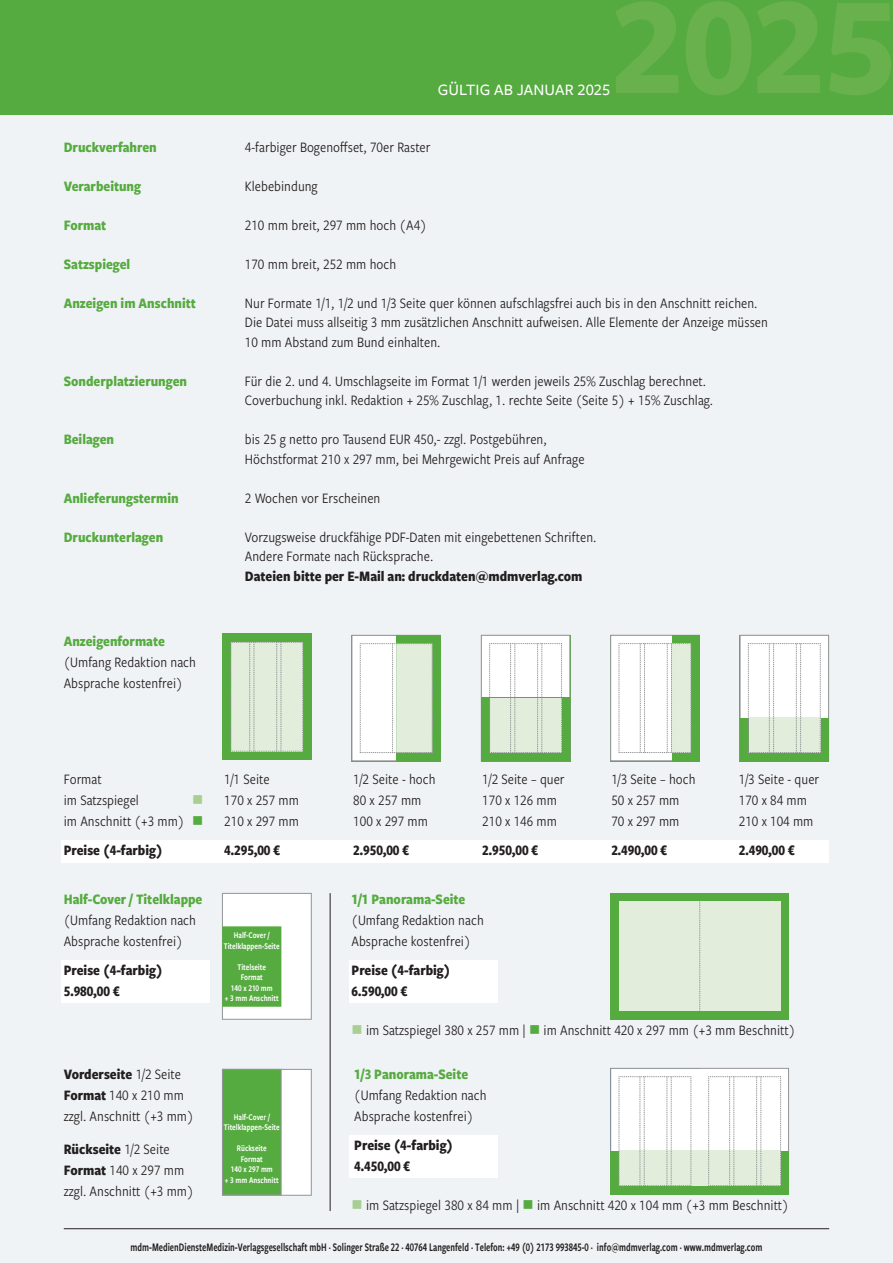
<style>
.page{position:relative;width:893px;height:1263px;background:#f0f3f5}
.page>*{position:absolute;margin:0;border:0;box-sizing:border-box;transform-origin:0 0}
.t1{font:500 16.5px "Freight Sans Pro";letter-spacing:.005em;color:#fff}
.t2{font:15px/19.5px "Freight Sans Cnd Pro";color:#231f20}
.t3{font:700 15px "Freight Sans Cnd Pro";color:#231f20}
.t4{font:700 15px "Freight Sans Cnd Pro";color:#56ab40}
.t5{font:12px "Freight Sans Cnd Pro Semi";color:#231f20;scale:.8 1}
.t6{font:9px "Freight Sans Cnd Pro Semi";color:#fff;scale:.9 1}
.s1{color:#a8ce94}
.s2{color:#56ab40}
.s3{font-weight:400}
.s4{font-weight:700}
</style>
<div class="page">
<div style="left:0;top:0;width:893px;height:115px;background:#56ab40"></div>
<hr style="left:64px;top:1228px;width:765px;height:1px;background:#231f20">
<div style="left:61px;top:840px;width:768px;height:22px;background:#fff"></div>
<div style="left:222px;top:634px;width:89px;height:126px;background:#56ab40"></div>
<svg style="left:230px;top:642px;width:74px;height:110px;background:#dae7d4"></svg>
<div style="left:481px;top:635px;width:89px;height:126px;background:#fff;border:1px solid #939598"></div>
<div style="left:482px;top:698px;width:88px;height:63px;background:#56ab40"></div>
<svg style="left:489px;top:643px;width:73px;height:110px"></svg>
<div style="left:740px;top:635px;width:89px;height:126px;background:#fff;border:1px solid #939598"></div>
<div style="left:740px;top:718px;width:89px;height:43px;background:#56ab40"></div>
<svg style="left:748px;top:643px;width:73px;height:110px"></svg>
<div style="left:610px;top:635px;width:90px;height:126px;background:#fff;border:1px solid #939598"></div>
<div style="left:672px;top:635px;width:28px;height:126px;background:#56ab40"></div>
<svg style="left:619px;top:643px;width:73px;height:110px"></svg>
<div style="left:352px;top:635px;width:89px;height:126px;background:#fff;border:1px solid #939598"></div>
<div style="left:396px;top:635px;width:45px;height:126px;background:#56ab40"></div>
<svg style="left:360px;top:643px;width:73px;height:110px"></svg>
<div style="left:61px;top:960px;width:149px;height:43px;background:#fff"></div>
<div style="left:222px;top:893px;width:90px;height:127px;background:#fff;border:1px solid #939598"></div>
<div style="left:222px;top:926px;width:59px;height:81px;background:#56ab40"></div>
<div style="left:349px;top:960px;width:148px;height:43px;background:#fff"></div>
<div style="left:222px;top:1069px;width:90px;height:126px;background:#fff;border:1px solid #939598"></div>
<div style="left:222px;top:1069px;width:59px;height:126px;background:#56ab40;border:1px solid #939598"></div>
<div style="left:610px;top:893px;width:179px;height:126px;background:#56ab40"></div>
<div style="left:619px;top:901px;width:162px;height:110px;background:#e2eedb"></div>
<svg style="left:699px;top:901px;width:1px;height:110px"></svg>
<div style="left:610px;top:1068px;width:179px;height:126px;background:#fff;border:1px solid #939598"></div>
<div style="left:610px;top:1151px;width:179px;height:43px;background:#56ab40"></div>
<div style="left:619px;top:1150px;width:162px;height:36px;background:#e2eedb"></div>
<svg style="left:619px;top:1076px;width:73px;height:110px"></svg>
<svg style="left:708px;top:1076px;width:73px;height:110px"></svg>
<div style="left:349px;top:1135px;width:148px;height:43px;background:#fff"></div>
<hr style="left:330px;top:893px;width:1px;height:318px;background:#231f20">
<p class="t1" style="left:438px;top:78px;width:174px">GÜLTIG AB JANUAR 2025</p>
<p class="t4" style="left:64px;top:136px;width:95px">Druckverfahren</p>
<p class="t2" style="left:245px;top:136px;width:187px">4-farbiger Bogenoffset, 70er Raster</p>
<p class="t4" style="left:64px;top:175px;width:79px">Verarbeitung</p>
<p class="t2" style="left:245px;top:175px;width:74px">Klebebindung</p>
<p class="t4" style="left:64px;top:214px;width:44px">Format</p>
<p class="t2" style="left:245px;top:214px;width:183px">210 mm breit, 297 mm hoch (A4)</p>
<p class="t4" style="left:64px;top:253px;width:68px">Satzspiegel</p>
<p class="t2" style="left:245px;top:253px;width:153px">170 mm breit, 252 mm hoch</p>
<p class="t4" style="left:64px;top:292px;width:134px">Anzeigen im Anschnitt</p>
<p class="t2" style="left:245px;top:292px;width:514px">Nur Formate 1/1, 1/2 und 1/3 Seite quer können aufschlagsfrei auch bis in den Anschnitt reichen.</p>
<p class="t2" style="left:245px;top:312px;width:525px">Die Datei muss allseitig 3 mm zusätzlichen Anschnitt aufweisen. Alle Elemente der Anzeige müssen</p>
<p class="t2" style="left:245px;top:331px;width:197px">10 mm Abstand zum Bund einhalten.</p>
<p class="t4" style="left:64px;top:370px;width:125px">Sonderplatzierungen</p>
<p class="t2" style="left:245px;top:370px;width:463px">Für die 2. und 4. Umschlagseite im Format 1/1 werden jeweils 25% Zuschlag berechnet.</p>
<p class="t2" style="left:245px;top:390px;width:470px">Coverbuchung inkl. Redaktion + 25% Zuschlag, 1. rechte Seite (Seite 5) + 15% Zuschlag.</p>
<p class="t4" style="left:64px;top:429px;width:52px">Beilagen</p>
<p class="t2" style="left:245px;top:429px;width:341px">bis 25 g netto pro Tausend EUR 450,- zzgl. Postgebühren,<br>Höchstformat 210 x 297 mm, bei Mehrgewicht Preis auf Anfrage</p>
<p class="t4" style="left:64px;top:487px;width:116px">Anlieferungstermin</p>
<p class="t2" style="left:245px;top:487px;width:137px">2 Wochen vor Erscheinen</p>
<p class="t4" style="left:64px;top:526px;width:101px">Druckunterlagen</p>
<p class="t2" style="left:245px;top:526px;width:353px">Vorzugsweise druckfähige PDF-Daten mit eingebettenen Schriften.</p>
<p class="t2" style="left:245px;top:546px;width:190px">Andere Formate nach Rücksprache.</p>
<p class="t3" style="left:245px;top:565px;width:339px">Dateien bitte per E-Mail an: druckdaten@mdmverlag.com</p>
<p class="t4" style="left:64px;top:631px;width:103px">Anzeigenformate</p>
<p class="t2" style="left:64px;top:651px;width:134px;line-height:21px">(Umfang Redaktion nach<br>Absprache kostenfrei)</p>
<p class="t2" style="left:64px;top:769px;width:39px">Format</p>
<p class="t2" style="left:224px;top:769px;width:47px">1/1 Seite</p>
<p class="t2" style="left:353px;top:769px;width:84px">1/2 Seite - hoch</p>
<p class="t2" style="left:482px;top:769px;width:84px">1/2 Seite – quer</p>
<p class="t2" style="left:611px;top:769px;width:86px">1/3 Seite – hoch</p>
<p class="t2" style="left:739px;top:769px;width:82px">1/3 Seite - quer</p>
<p class="t2" style="left:64px;top:790px;width:77px">im Satzspiegel</p>
<p class="t2" style="left:192px;top:790px;width:108px"><span class="s1">■</span> 170 x 257 mm</p>
<p class="t2" style="left:353px;top:790px;width:70px">80 x 257 mm</p>
<p class="t2" style="left:482px;top:790px;width:76px">170 x 126 mm</p>
<p class="t2" style="left:611px;top:790px;width:70px">50 x 257 mm</p>
<p class="t2" style="left:739px;top:790px;width:70px">170 x 84 mm</p>
<p class="t2" style="left:64px;top:811px;width:141px">im Anschnitt (+3 mm) <span class="s2">■</span></p>
<p class="t2" style="left:224px;top:811px;width:76px">210 x 297 mm</p>
<p class="t2" style="left:353px;top:811px;width:76px">100 x 297 mm</p>
<p class="t2" style="left:482px;top:811px;width:76px">210 x 146 mm</p>
<p class="t2" style="left:611px;top:811px;width:70px">70 x 297 mm</p>
<p class="t2" style="left:739px;top:811px;width:76px">210 x 104 mm</p>
<p class="t3" style="left:64px;top:839px;width:100px">Preise (4-farbig)</p>
<p class="t3" style="left:224px;top:839px;width:57px">4.295,00 €</p>
<p class="t3" style="left:353px;top:839px;width:57px">2.950,00 €</p>
<p class="t3" style="left:482px;top:839px;width:57px">2.950,00 €</p>
<p class="t3" style="left:611px;top:839px;width:57px">2.490,00 €</p>
<p class="t3" style="left:739px;top:839px;width:57px">2.490,00 €</p>
<p class="t4" style="left:64px;top:889px;width:140px">Half-Cover / Titelklappe</p>
<p class="t2" style="left:64px;top:910px;width:134px">(Umfang Redaktion nach</p>
<p class="t2" style="left:64px;top:931px;width:121px">Absprache kostenfrei)</p>
<p class="t3" style="left:64px;top:960px;width:100px">Preise (4-farbig)</p>
<p class="t3" style="left:64px;top:981px;width:57px">5.980,00 €</p>
<p class="t6" style="left:234px;top:929px;width:41px">Half-Cover /</p>
<p class="t6" style="left:224px;top:940px;width:64px">Titelklappen-Seite</p>
<p class="t6" style="left:237px;top:961px;width:33px">Titelseite</p>
<p class="t6" style="left:241px;top:971px;width:26px">Format</p>
<p class="t6" style="left:231px;top:982px;width:48px">140 x 210 mm</p>
<p class="t6" style="left:225px;top:992px;width:61px">+ 3 mm Anschnitt</p>
<p class="t3" style="left:64px;top:1064px;width:119px">Vorderseite <span class="s3">1/2 Seite</span></p>
<p class="t2" style="left:64px;top:1085px;width:122px"><span class="s4">Format</span> 140 x 210 mm</p>
<p class="t2" style="left:64px;top:1106px;width:131px">zzgl. Anschnitt (+3 mm)</p>
<p class="t3" style="left:64px;top:1139px;width:108px">Rückseite <span class="s3">1/2 Seite</span></p>
<p class="t2" style="left:64px;top:1160px;width:122px"><span class="s4">Format</span> 140 x 297 mm</p>
<p class="t2" style="left:64px;top:1181px;width:131px">zzgl. Anschnitt (+3 mm)</p>
<p class="t6" style="left:234px;top:1110px;width:41px">Half-Cover /</p>
<p class="t6" style="left:224px;top:1121px;width:64px">Titelklappen-Seite</p>
<p class="t6" style="left:237px;top:1142px;width:35px">Rückseite</p>
<p class="t6" style="left:241px;top:1152px;width:26px">Format</p>
<p class="t6" style="left:231px;top:1163px;width:48px">140 x 297 mm</p>
<p class="t6" style="left:225px;top:1173px;width:61px">+ 3 mm Anschnitt</p>
<p class="t4" style="left:352px;top:889px;width:115px">1/1 Panorama-Seite</p>
<p class="t2" style="left:352px;top:910px;width:134px">(Umfang Redaktion nach</p>
<p class="t2" style="left:352px;top:931px;width:121px">Absprache kostenfrei)</p>
<p class="t3" style="left:352px;top:960px;width:100px">Preise (4-farbig)</p>
<p class="t3" style="left:352px;top:981px;width:57px">6.590,00 €</p>
<p class="t2" style="left:352px;top:1020px;width:445px"><span class="s1">■</span> im Satzspiegel 380 x 257 mm | <span class="s2">■</span> im Anschnitt 420 x 297 mm (+3 mm Beschnitt)</p>
<p class="t4" style="left:354px;top:1064px;width:115px">1/3 Panorama-Seite</p>
<p class="t2" style="left:354px;top:1085px;width:134px">(Umfang Redaktion nach</p>
<p class="t2" style="left:354px;top:1106px;width:121px">Absprache kostenfrei)</p>
<p class="t3" style="left:354px;top:1134px;width:100px">Preise (4-farbig)</p>
<p class="t3" style="left:354px;top:1155px;width:57px">4.450,00 €</p>
<p class="t2" style="left:352px;top:1194px;width:439px"><span class="s1">■</span> im Satzspiegel 380 x 84 mm | <span class="s2">■</span> im Anschnitt 420 x 104 mm (+3 mm Beschnitt)</p>
<p class="t5" style="left:131px;top:1239px;width:791px">mdm-MedienDiensteMedizin-Verlagsgesellschaft mbH · Solinger Straße 22 · 40764 Langenfeld · Telefon: +49 (0) 2173 993845-0 · info@mdmverlag.com · www.mdmverlag.com</p>
</div>
